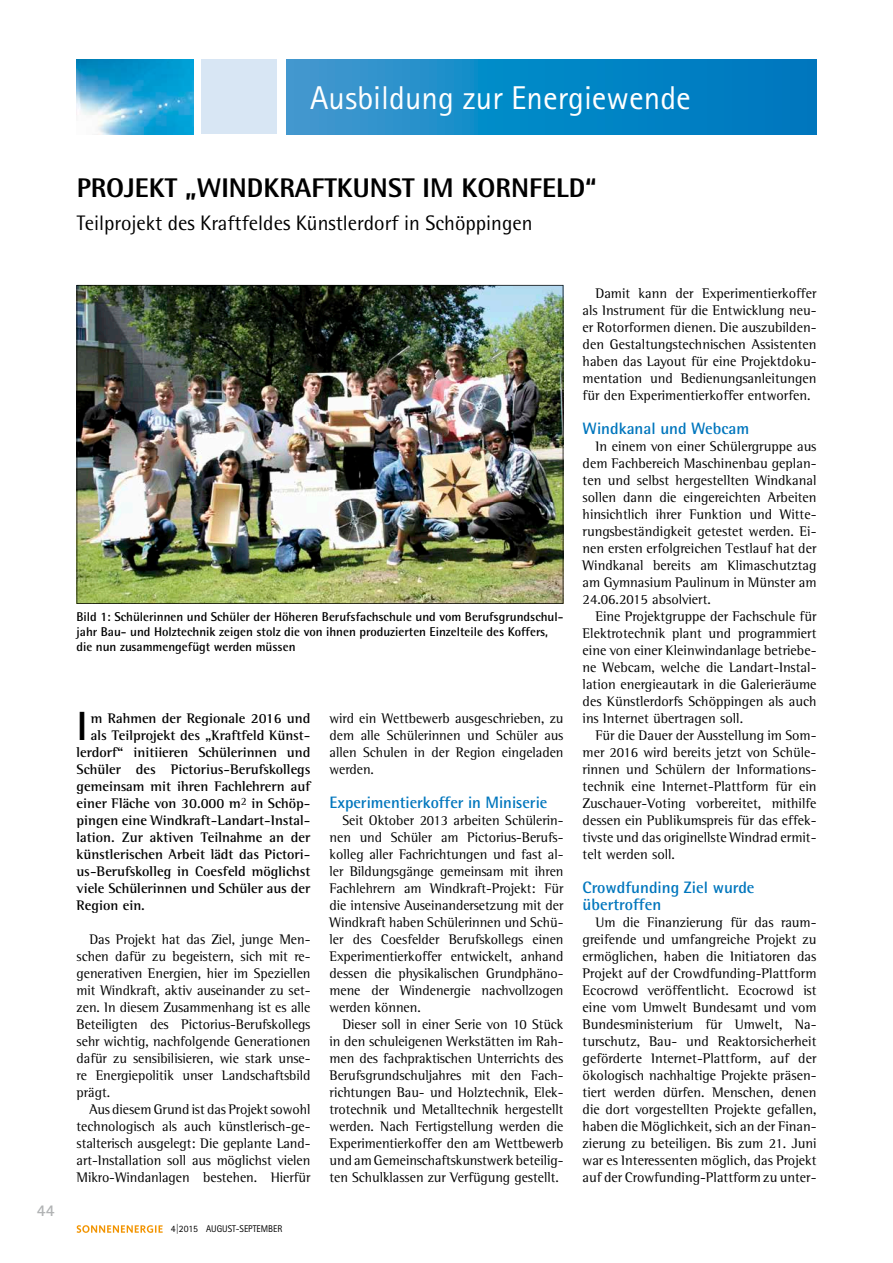
<style>
.page{position:relative;width:893px;height:1263px;background:#fff}
.page>*{position:absolute;margin:0;border:0;box-sizing:border-box;transform-origin:0 0}
.t1{font:700 40.8px "Rotis Semi Sans Std";color:#000}
.t2{font:33px "Rotis Sans Serif Std";color:#fff}
.t3{font:800 27px "Rotis Semi Sans Std";color:#000}
.t4{font:21px "Rotis Semi Sans Std";color:#000}
.t5{font:700 16.5px/17px "Rotis Semi Sans Std";color:#0076bd}
.t6{font:700 16.5px "Rotis Semi Sans Std";color:#b1b3b4}
.t7{font:14.25px/17px "Rotis Semi Serif Std";letter-spacing:-.005em;color:#000;text-align:justify}
.t8{font:700 14.25px "Rotis Semi Serif Std";color:#000}
.t9{font:700 12.75px/15px "Rotis Semi Sans Std";color:#000}
.t10{font:9.75px "Rotis Sans Serif Std";color:#000}
</style>
<div class="page">
<svg style="left:77px;top:1225px;width:86px;height:8px"></svg>
<img style="left:77px;top:285px;width:486px;height:319px">
<div style="left:202px;top:60px;width:75px;height:74px;background:#d8e6f4"></div>
<svg style="left:287px;top:60px;width:529px;height:74px;background:#1087c6"></svg>
<img style="left:77px;top:60px;width:116px;height:74px">
<h2 class="t2" style="left:310px;top:78px;width:382px">Ausbildung zur Energiewende</h2>
<p class="t6" style="left:37px;top:1200px;width:19px">44</p>
<h3 class="t3" style="left:77px;top:171px;width:521px">PROJEKT „WINDKRAFTKUNST IM KORNFELD“</h3>
<h3 class="t4" style="left:77px;top:210px;width:457px">Teilprojekt des Kraftfeldes Künstlerdorf in Schöppingen</h3>
<p class="t9" style="left:77px;top:609px;width:488px">Bild 1: Schülerinnen und Schüler der Höheren Berufsfachschule und vom Berufsgrundschul&shy;jahr Bau- und Holztechnik zeigen stolz die von ihnen produzierten Einzelteile des Koffers, die nun zusammengefügt werden müssen</p>
<h1 class="t1" style="left:77px;top:701px;width:13px">I</h1>
<p class="t8" style="left:91px;top:710px;width:221px">m Rahmen der Regionale 2016 und</p>
<p class="t8" style="left:91px;top:727px;width:221px">als Teilprojekt des „Kraftfeld Künst-</p>
<p class="t8" style="left:77px;top:744px;width:235px">lerdorf“ initiieren Schülerinnen und</p>
<p class="t8" style="left:77px;top:761px;width:235px">Schüler des Pictorius-Berufskollegs</p>
<p class="t8" style="left:77px;top:778px;width:235px">gemeinsam mit ihren Fachlehrern auf</p>
<p class="t8" style="left:77px;top:795px;width:235px">einer Fläche von 30.000 m<sup>2</sup> in Schöp-</p>
<p class="t8" style="left:77px;top:812px;width:235px">pingen eine Windkraft-Landart-Instal-</p>
<p class="t8" style="left:77px;top:829px;width:235px">lation. Zur aktiven Teilnahme an der</p>
<p class="t8" style="left:77px;top:846px;width:235px">künstlerischen Arbeit lädt das Pictori-</p>
<p class="t8" style="left:77px;top:863px;width:235px">us-Berufskolleg in Coesfeld möglichst</p>
<p class="t8" style="left:77px;top:880px;width:235px">viele Schülerinnen und Schüler aus der</p>
<p class="t8" style="left:77px;top:897px;width:70px">Region ein.</p>
<p class="t7" style="left:77px;top:931px;width:235px;text-indent:13px">Das Projekt hat das Ziel, junge Men&shy;schen dafür zu begeistern, sich mit re&shy;generativen Energien, hier im Speziellen mit Windkraft, aktiv auseinander zu set&shy;zen. In diesem Zusammenhang ist es alle Beteiligten des Pictorius-Berufskollegs sehr wichtig, nachfolgende Generationen dafür zu sensibilisieren, wie stark unse&shy;re Energiepolitik unser Landschaftsbild prägt.</p>
<p class="t7" style="left:77px;top:1101px;width:235px;text-indent:13px">Aus diesem Grund ist das Projekt sowohl technologisch als auch künstlerisch-ge&shy;stalterisch ausgelegt: Die geplante Land&shy;art-Installation soll aus möglichst vielen Mikro-Windanlagen bestehen. Hierfür</p>
<p class="t10" style="left:171px;top:1223px;width:113px">4|2015 AUGUST-SEPTEMBER</p>
<p class="t7" style="left:330px;top:710px;width:235px">wird ein Wettbewerb ausgeschrieben, zu dem alle Schülerinnen und Schüler aus allen Schulen in der Region eingeladen werden.</p>
<p class="t5" style="left:330px;top:794px;width:219px">Experimentierkoffer in Miniserie</p>
<p class="t7" style="left:330px;top:812px;width:235px;text-indent:13px">Seit Oktober 2013 arbeiten Schülerin&shy;nen und Schüler am Pictorius-Berufs&shy;kolleg aller Fachrichtungen und fast al&shy;ler Bildungsgänge gemeinsam mit ihren Fachlehrern am Windkraft-Projekt: Für die intensive Auseinandersetzung mit der Windkraft haben Schülerinnen und Schü&shy;ler des Coesfelder Berufskollegs einen Experimentierkoffer entwickelt, anhand dessen die physikalischen Grundphäno&shy;mene der Windenergie nachvollzogen werden können.</p>
<p class="t7" style="left:330px;top:1016px;width:235px;text-indent:13px">Dieser soll in einer Serie von 10 Stück in den schuleigenen Werkstätten im Rah&shy;men des fachpraktischen Unterrichts des Berufsgrundschuljahres mit den Fach&shy;richtungen Bau- und Holztechnik, Elek&shy;trotechnik und Metalltechnik hergestellt werden. Nach Fertigstellung werden die Experimentierkoffer den am Wettbewerb und am Gemeinschaftskunstwerk beteilig&shy;ten Schulklassen zur Verfügung gestellt.</p>
<p class="t7" style="left:583px;top:284px;width:235px;text-indent:13px">Damit kann der Experimentierkoffer als Instrument für die Entwicklung neu&shy;er Rotorformen dienen. Die auszubilden&shy;den Gestaltungstechnischen Assistenten haben das Layout für eine Projektdoku&shy;mentation und Bedienungsanleitungen für den Experimentierkoffer entworfen.</p>
<p class="t5" style="left:583px;top:419px;width:168px">Windkanal und Webcam</p>
<p class="t7" style="left:583px;top:437px;width:235px;text-indent:13px">In einem von einer Schülergruppe aus dem Fachbereich Maschinenbau geplan&shy;ten und selbst hergestellten Windkanal sollen dann die eingereichten Arbeiten hinsichtlich ihrer Funktion und Witte&shy;rungsbeständigkeit getestet werden. Ei&shy;nen ersten erfolgreichen Testlauf hat der Windkanal bereits am Klimaschutztag am Gymnasium Paulinum in Münster am 24.06.2015 absolviert.</p>
<p class="t7" style="left:583px;top:608px;width:235px;text-indent:13px">Eine Projektgruppe der Fachschule für Elektrotechnik plant und programmiert eine von einer Kleinwindanlage betriebe&shy;ne Webcam, welche die Landart-Instal&shy;lation energieautark in die Galerieräume des Künstlerdorfs Schöppingen als auch ins Internet übertragen soll.</p>
<p class="t7" style="left:583px;top:727px;width:235px;text-indent:13px">Für die Dauer der Ausstellung im Som&shy;mer 2016 wird bereits jetzt von Schüle&shy;rinnen und Schülern der Informations&shy;technik eine Internet-Plattform für ein Zuschauer-Voting vorbereitet, mithilfe dessen ein Publikumspreis für das effek&shy;tivste und das originellste Windrad ermit&shy;telt werden soll.</p>
<p class="t5" style="left:583px;top:879px;width:173px">Crowdfunding Ziel wurde übertroffen</p>
<p class="t7" style="left:583px;top:914px;width:235px;text-indent:13px">Um die Finanzierung für das raum&shy;greifende und umfangreiche Projekt zu ermöglichen, haben die Initiatoren das Projekt auf der Crowdfunding-Plattform Ecocrowd veröffentlicht. Ecocrowd ist eine vom Umwelt Bundesamt und vom Bundesministerium für Umwelt, Na&shy;turschutz, Bau- und Reaktorsicherheit geförderte Internet-Plattform, auf der ökologisch nachhaltige Projekte präsen&shy;tiert werden dürfen. Menschen, denen die dort vorgestellten Projekte gefallen, haben die Möglichkeit, sich an der Finan&shy;zierung zu beteiligen. Bis zum 21. Juni war es Interessenten möglich, das Projekt auf der Crowfunding-Plattform zu unter-</p>
</div>
